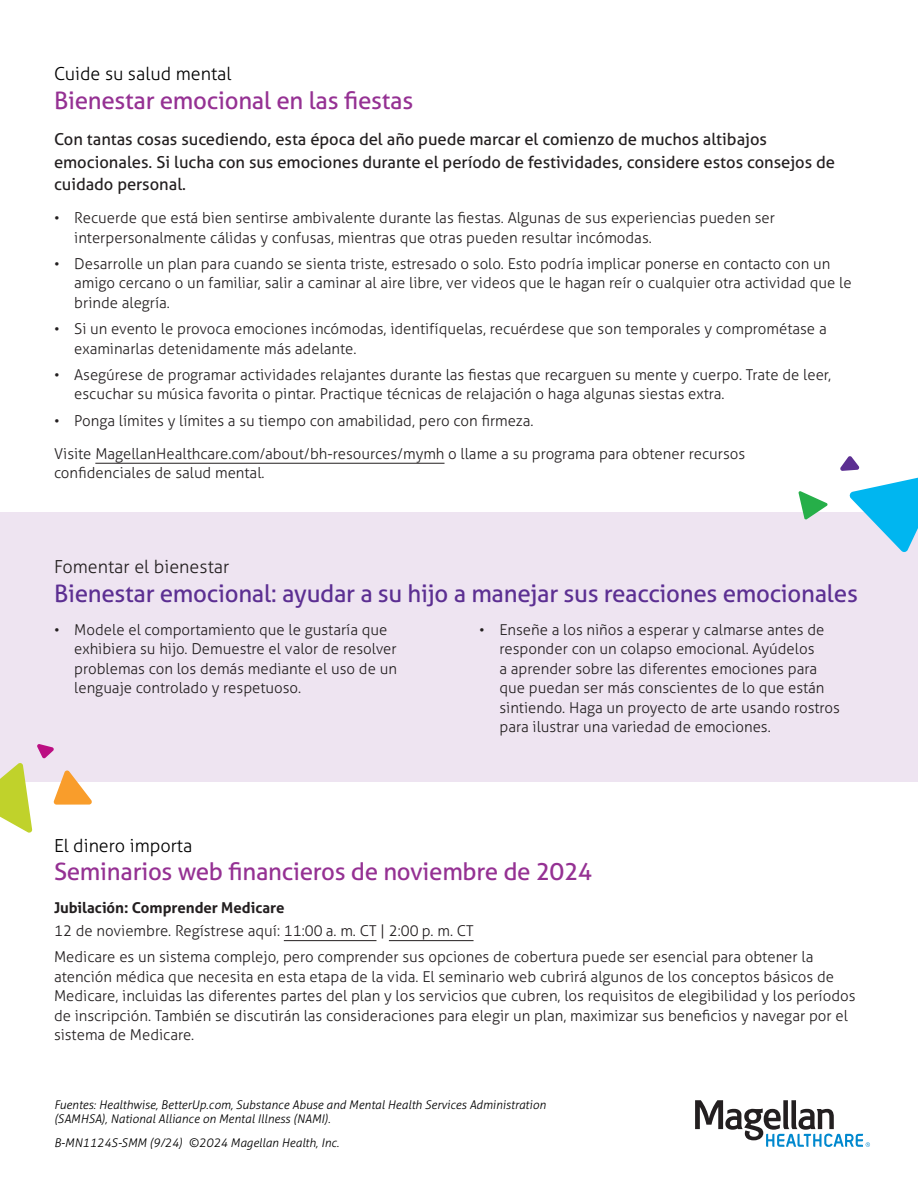
<style>
.page{position:relative;width:918px;height:1188px;background:#fff}
.page>*{position:absolute;margin:0;border:0;box-sizing:border-box;transform-origin:0 0}
.Back_section_headline{font:24px "Aller";letter-spacing:-.01em;color:#953193}
.Back_section_headline-2{font:24px "Aller";letter-spacing:-.01em;color:#5c2f92}
.Back_section_name{font:300 18px "Aller";color:#000}
.Back_section_name-2{font:300 18px "Aller";color:#231f20}
.Intro_text{font:16.5px/22.5px "Aller";color:#231f20}
.Body_copy{font:300 15px/19.5px "Aller";color:#231f20}
.Date{font:300 15px "Aller";color:#231f20}
.Webinar{font:700 15px "Aller";color:#231f20}
.Footer_Item_Code_Copyright{font:italic 300 12px/14.4px "Aller";color:#000}
</style>
<div class="page">
<svg style="left:695px;top:1100px;width:175px;height:47px"></svg>
<div style="left:0;top:512px;width:918px;height:270px;background:#eee4f1"></div>
<svg style="left:0;top:744px;width:92px;height:89px"></svg>
<svg style="left:798px;top:491px;width:30px;height:29px"></svg>
<svg style="left:840px;top:456px;width:78px;height:96px"></svg>
<hr style="left:95px;top:463px;width:350px;height:1px;background:#231f20">
<hr style="left:284px;top:940px;width:92px;height:1px;background:#231f20">
<hr style="left:389px;top:940px;width:85px;height:1px;background:#231f20">
<p class="Back_section_name" style="left:54px;top:63px;width:179px">Cuide su salud mental</p>
<p class="Back_section_headline" style="left:54px;top:86px;width:361px">Bienestar emocional en las fiestas</p>
<p class="Intro_text" style="left:54px;top:128px;width:783px">Con tantas cosas sucediendo, esta época del año puede marcar el comienzo de muchos altibajos emocionales. Si lucha con sus emociones durante el período de festividades, considere estos consejos de cuidado personal.</p>
<p class="Body_copy" style="left:74px;top:208px;width:702px;text-indent:-20px">• Recuerde que está bien sentirse ambivalente durante las fiestas. Algunas de sus experiencias pueden ser interpersonalmente cálidas y confusas, mientras que otras pueden resultar incómodas.</p>
<p class="Body_copy" style="left:74px;top:254px;width:779px;text-indent:-20px">• Desarrolle un plan para cuando se sienta triste, estresado o solo. Esto podría implicar ponerse en contacto con un amigo cercano o un familiar, salir a caminar al aire libre, ver videos que le hagan reír o cualquier otra actividad que le brinde alegría.</p>
<p class="Body_copy" style="left:74px;top:319px;width:754px;text-indent:-20px">• Si un evento le provoca emociones incómodas, identifíquelas, recuérdese que son temporales y comprométase a examinarlas detenidamente más adelante.</p>
<p class="Body_copy" style="left:74px;top:365px;width:759px;text-indent:-20px">• Asegúrese de programar actividades relajantes durante las fiestas que recarguen su mente y cuerpo. Trate de leer, escuchar su música favorita o pintar. Practique técnicas de relajación o haga algunas siestas extra.</p>
<p class="Body_copy" style="left:54px;top:411px;width:481px">• Ponga límites y límites a su tiempo con amabilidad, pero con firmeza.</p>
<p class="Body_copy" style="left:54px;top:444px;width:693px">Visite MagellanHealthcare.com/about/bh-resources/mymh o llame a su programa para obtener recursos confidenciales de salud mental.</p>
<p class="Back_section_name-2" style="left:54px;top:555px;width:177px">Fomentar el bienestar</p>
<p class="Back_section_headline-2" style="left:54px;top:578px;width:805px">Bienestar emocional: ayudar a su hijo a manejar sus reacciones emocionales</p>
<p class="Body_copy" style="left:74px;top:620px;width:324px;text-indent:-20px">• Modele el comportamiento que le gustaría que exhibiera su hijo. Demuestre el valor de resolver problemas con los demás mediante el uso de un lenguaje controlado y respetuoso.</p>
<p class="Body_copy" style="left:500px;top:620px;width:342px;text-indent:-20px">• Enseñe a los niños a esperar y calmarse antes de responder con un colapso emocional. Ayúdelos<br>a aprender sobre las diferentes emociones para que puedan ser más conscientes de lo que están sintiendo. Haga un proyecto de arte usando rostros para ilustrar una variedad de emociones.</p>
<p class="Back_section_name" style="left:54px;top:834px;width:140px">El dinero importa</p>
<p class="Back_section_headline" style="left:54px;top:857px;width:540px">Seminarios web financieros de noviembre de 2024</p>
<p class="Webinar" style="left:54px;top:899px;width:232px">Jubilación: Comprender Medicare</p>
<p class="Date" style="left:54px;top:921px;width:421px">12 de noviembre. Regístrese aquí: 11:00 a. m. CT | 2:00 p. m. CT</p>
<p class="Body_copy" style="left:54px;top:947px;width:803px">Medicare es un sistema complejo, pero comprender sus opciones de cobertura puede ser esencial para obtener la atención médica que necesita en esta etapa de la vida. El seminario web cubrirá algunos de los conceptos básicos de Medicare, incluidas las diferentes partes del plan y los servicios que cubren, los requisitos de elegibilidad y los períodos de inscripción. También se discutirán las consideraciones para elegir un plan, maximizar sus beneficios y navegar por el sistema de Medicare.</p>
<p class="Footer_Item_Code_Copyright" style="left:54px;top:1097px;width:493px">Fuentes: Healthwise, BetterUp.com, Substance Abuse and Mental Health Services Administration (SAMHSA), National Alliance on Mental Illness (NAMI).</p>
<p class="Footer_Item_Code_Copyright" style="left:54px;top:1136px;width:287px">B-MN1124S-SMM (9/24) ©2024 Magellan Health, Inc.</p>
</div>
